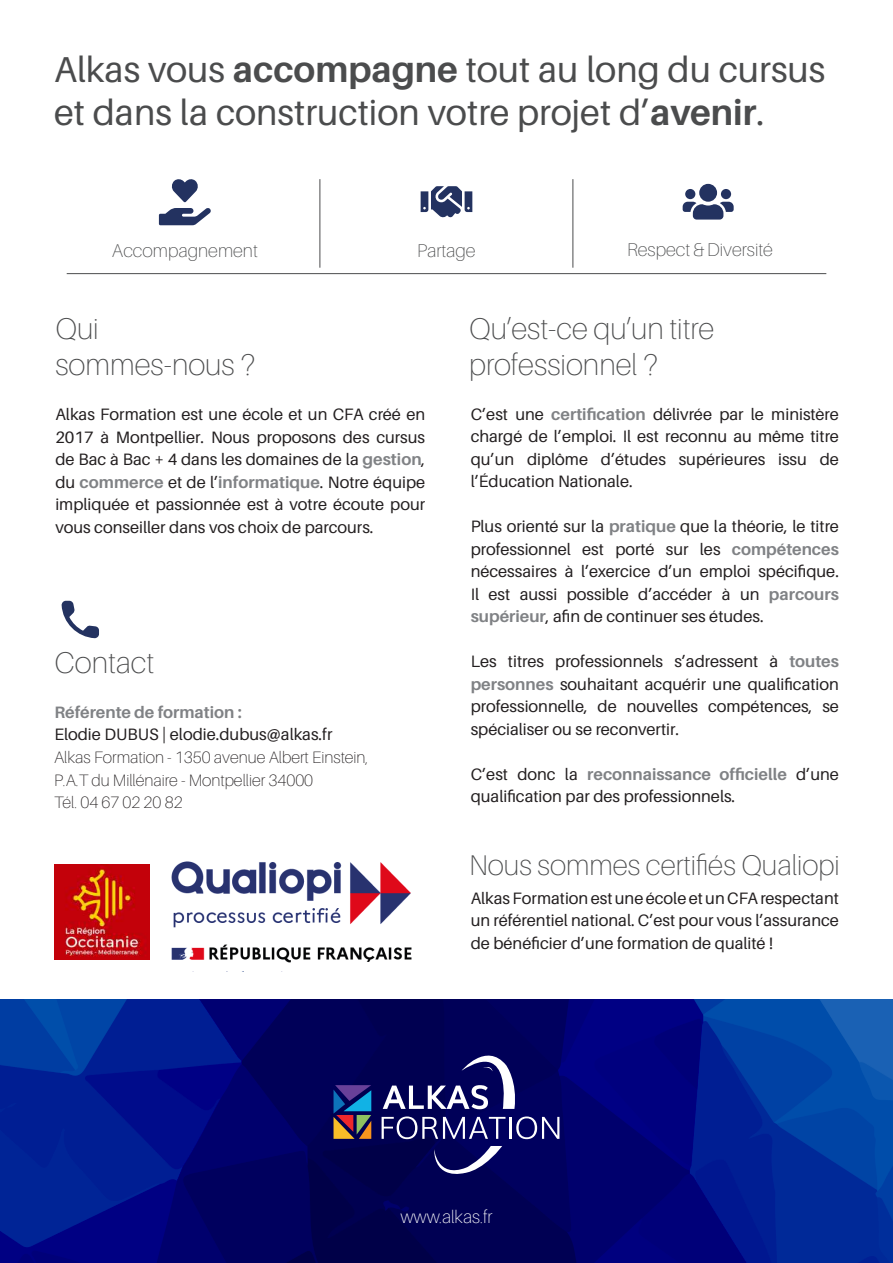
<style>
.page{position:relative;width:893px;height:1263px;background:#fff}
.page>*{position:absolute;margin:0;border:0;box-sizing:border-box;transform-origin:0 0}
.t1{font:36px/43.2px "Aileron";color:#4b4c4d}
.t2{font:100 30px/36px "Aileron";color:#4b4c4d}
.t3{font:100 28.5px "Aileron";color:#4b4c4d}
.t4{font:100 18.45px "Aileron";color:#4b4c4d}
.t5{font:100 18px "Aileron";color:#fff}
.t6{font:16.5px/22.5px "Aileron";color:#231f20;text-align:justify}
.t7{font:100 16.5px/22.5px "Aileron";color:#231f20}
.t8{font:700 16.5px "Aileron";color:#808285}
.s1{font-weight:700}
.s2{font-weight:700;color:#808285}
</style>
<div class="page">
<img style="left:0;top:999px;width:893px;height:264px">
<svg style="left:434px;top:1146px;width:68px;height:35px;background:#2b2b72"></svg>
<svg style="left:382px;top:1116px;width:123px;height:23px"></svg>
<hr style="left:509px;top:1117px;width:2px;height:22px;background:#fff">
<svg style="left:516px;top:1116px;width:43px;height:23px"></svg>
<svg style="left:383px;top:1038px;width:135px;height:71px;background:#2c2c72"></svg>
<svg style="left:334px;top:1085px;width:37px;height:54px;background:#56576e"></svg>
<svg style="left:62px;top:601px;width:37px;height:37px"></svg>
<hr style="left:67px;top:273px;width:759px;height:1px;background:#4b4c4d">
<hr style="left:320px;top:179px;width:1px;height:89px;background:#4b4c4d">
<hr style="left:572px;top:179px;width:1px;height:89px;background:#4b4c4d">
<svg style="left:159px;top:179px;width:52px;height:46px"></svg>
<svg style="left:421px;top:186px;width:51px;height:31px"></svg>
<svg style="left:683px;top:184px;width:51px;height:36px"></svg>
<img style="left:171px;top:861px;width:241px;height:102px">
<img style="left:54px;top:864px;width:96px;height:96px">
<h1 class="t1" style="left:54px;top:48px;width:773px">Alkas vous <span class="s1">accompagne</span> tout au long du cursus et dans la construction votre projet d’<span class="s1">avenir</span>.</h1>
<p class="t4" style="left:112px;top:241px;width:147px">Accompagnement</p>
<p class="t4" style="left:417px;top:240px;width:60px">Partage</p>
<p class="t4" style="left:627px;top:240px;width:147px">Respect &amp; Diversité</p>
<h2 class="t2" style="left:55px;top:311px;width:202px">Qui sommes-nous ?</h2>
<p class="t6" style="left:55px;top:403px;width:371px">Alkas Formation est une école et un CFA créé en 2017 à Montpellier. Nous proposons des cursus de Bac à Bac + 4 dans les domaines de la <span class="s2">gestion</span>, du <span class="s2">commerce</span> et de l’<span class="s2">informatique</span>. Notre équipe impliquée et passionnée est à votre écoute pour vous conseiller dans vos choix de parcours.</p>
<h2 class="t2" style="left:54px;top:645px;width:101px">Contact</h2>
<p class="t8" style="left:54px;top:703px;width:189px">Référente de formation :</p>
<p class="t6" style="left:54px;top:724px;width:280px">Elodie DUBUS | elodie.dubus@alkas.fr</p>
<p class="t7" style="left:54px;top:746px;width:316px">Alkas Formation - 1350 avenue Albert Einstein,<br>P.A.T du Millénaire - Montpellier 34000<br>Tél. 04 67 02 20 82</p>
<h2 class="t2" style="left:469px;top:311px;width:247px">Qu’est-ce qu’un titre professionnel ?</h2>
<p class="t6" style="left:471px;top:403px;width:370px">C’est une <span class="s2">certification</span> délivrée par le ministère chargé de l’emploi. Il est reconnu au même titre qu’un diplôme d’études supérieures issu de l’Éducation Nationale.</p>
<p class="t6" style="left:471px;top:515px;width:370px">Plus orienté sur la <span class="s2">pratique</span> que la théorie, le titre professionnel est porté sur les <span class="s2">compétences </span>nécessaires à l’exercice d’un emploi spécifique.<br>Il est aussi possible d’accéder à un <span class="s2">parcours supérieur</span>, afin de continuer ses études.</p>
<p class="t6" style="left:471px;top:650px;width:370px">Les titres professionnels s’adressent à <span class="s2">toutes personnes</span> souhaitant acquérir une qualification professionnelle, de nouvelles compétences, se spécialiser ou se reconvertir.</p>
<p class="t6" style="left:471px;top:763px;width:370px">C’est donc la <span class="s2">reconnaissance officielle</span> d’une qualification par des professionnels.</p>
<h3 class="t3" style="left:469px;top:849px;width:372px">Nous sommes certifiés Qualiopi</h3>
<p class="t6" style="left:471px;top:887px;width:370px">Alkas Formation est une école et un CFA respectant un référentiel national. C’est pour vous l’assurance de bénéficier d’une formation de qualité !</p>
<p class="t5" style="left:400px;top:1207px;width:94px">www.alkas.fr</p>
</div>
